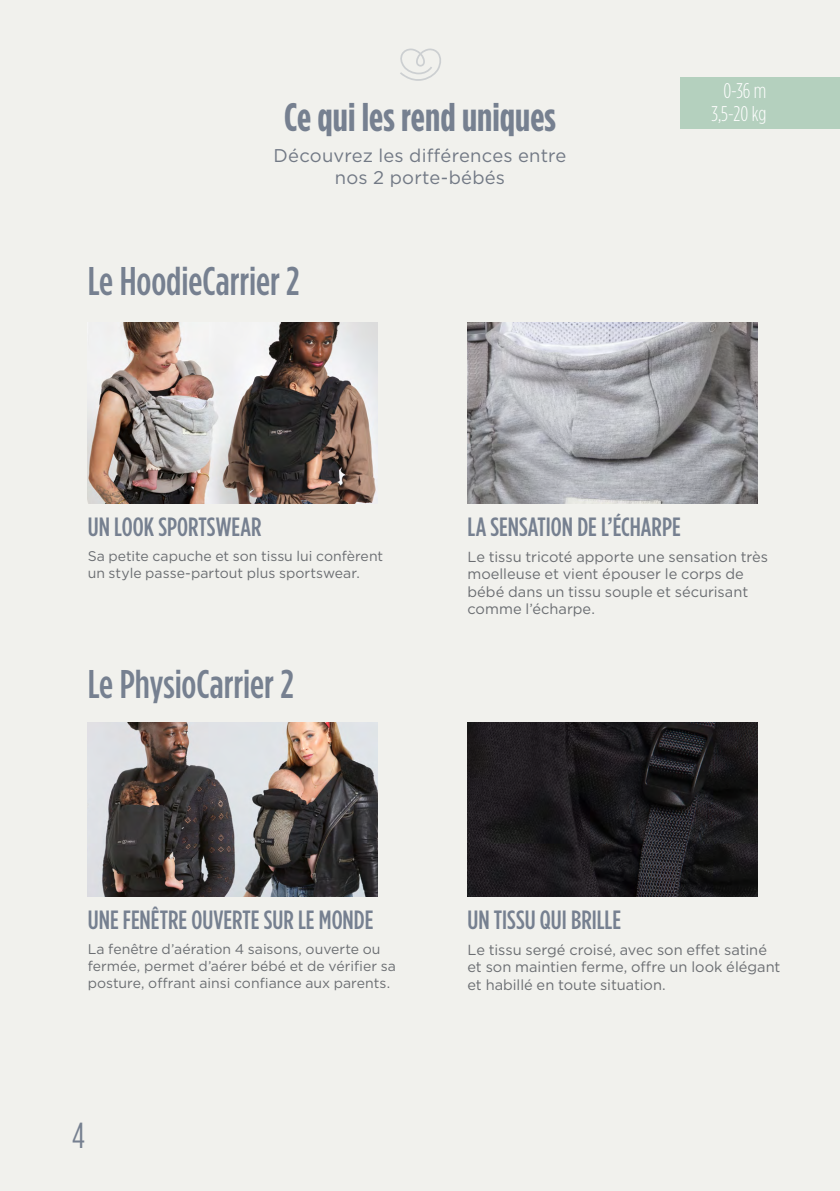
<style>
.page{position:relative;width:840px;height:1191px;background:#fff}
.page>*{position:absolute;margin:0;border:0;box-sizing:border-box;transform-origin:0 0}
.t1{font:500 40px "Gotham Condensed";letter-spacing:-.005em;color:#768090}
.t2{font:700 39.8px "Gotham Condensed";letter-spacing:.005em;color:#768090}
.t3{font:36px "Gotham Condensed";color:#768090}
.t4{font:500 26.4px "Gotham Condensed";color:#768090}
.t5{font:300 21.2px/22.4px "Gotham Condensed";color:#fff;text-align:center}
.t6{font:18.4px/22px "Gotham";letter-spacing:.01em;color:#727985;text-align:center}
.t7{font:14.6px/17.6px "Gotham";letter-spacing:-.005em;color:#6b6e72}
.t8{font:14px/16.8px "Gotham";color:#6b6e72}
</style>
<div class="page">
<div style="left:0;top:0;width:839px;height:1191px;background:#f1f1ed"></div>
<div style="left:679px;top:78px;width:160px;height:51px;background:#b4d0be"></div>
<img style="left:88px;top:722px;width:290px;height:174px">
<img style="left:467px;top:722px;width:290px;height:174px">
<img style="left:88px;top:323px;width:290px;height:180px">
<img style="left:467px;top:323px;width:290px;height:180px">
<h2 class="t2" style="left:284px;top:93px;width:273px">Ce qui les rend uniques</h2>
<p class="t6" style="left:273px;top:144px;width:294px">Découvrez les différences entre nos 2 porte-bébés</p>
<h1 class="t1" style="left:88px;top:258px;width:213px">Le HoodieCarrier 2</h1>
<h3 class="t5" style="left:711px;top:79px;width:56px">0-36 m<br>3,5-20 kg</h3>
<h3 class="t4" style="left:88px;top:512px;width:175px">UN LOOK SPORTSWEAR</h3>
<h3 class="t4" style="left:467px;top:512px;width:215px">LA SENSATION DE L’ÉCHARPE</h3>
<p class="t8" style="left:88px;top:548px;width:297px">Sa petite capuche et son tissu lui confèrent un style passe-partout plus sportswear.</p>
<p class="t7" style="left:467px;top:547px;width:302px">Le tissu tricoté apporte une sensation très moelleuse et vient épouser le corps de bébé dans un tissu souple et sécurisant comme l’écharpe.</p>
<h1 class="t1" style="left:88px;top:660px;width:207px">Le PhysioCarrier 2</h1>
<h3 class="t4" style="left:88px;top:904px;width:287px">UNE FENÊTRE OUVERTE SUR LE MONDE</h3>
<h3 class="t4" style="left:467px;top:904px;width:155px">UN TISSU QUI BRILLE</h3>
<p class="t8" style="left:88px;top:940px;width:309px">La fenêtre d’aération 4 saisons, ouverte ou fermée, permet d’aérer bébé et de vérifier sa posture, offrant ainsi confiance aux parents.</p>
<p class="t7" style="left:467px;top:940px;width:314px">Le tissu sergé croisé, avec son effet satiné et son maintien ferme, offre un look élégant et habillé en toute situation.</p>
<h3 class="t3" style="left:72px;top:1114px;width:14px">4</h3>
</div>
